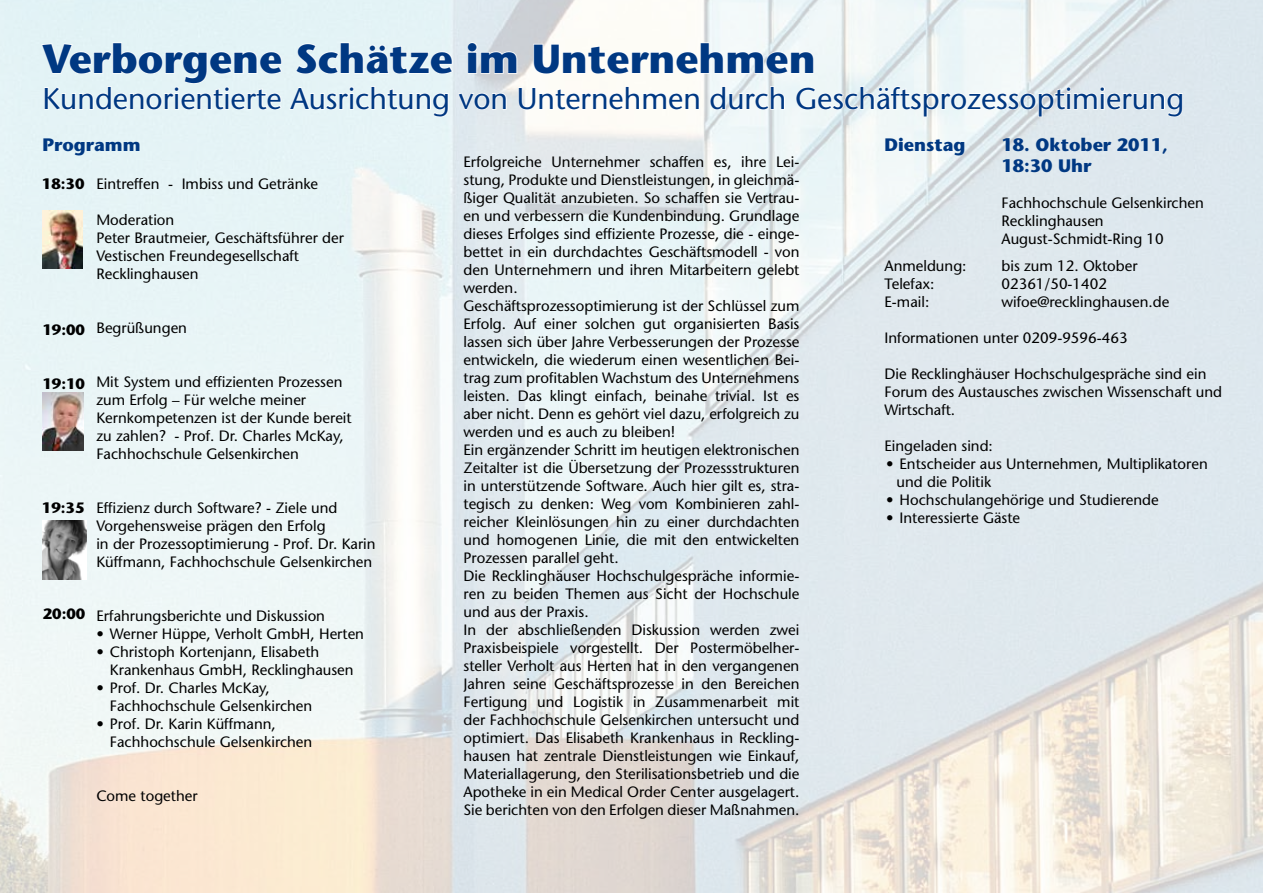
<style>
.page{position:relative;width:1263px;height:893px;background:#fff}
.page>*{position:absolute;margin:0;border:0;box-sizing:border-box;transform-origin:0 0}
.t1{font:700 40.5px "Stone Sans";color:#003882}
.t2{font:30px "Stone Sans";color:#003882}
.t3{font:700 18px/21.6px "Stone Sans";color:#003882}
.t4{font:15px/18px "Stone Sans";color:#000}
.t5{font:700 15px "Stone Sans";color:#000}
</style>
<div class="page">
<img style="left:0;top:0;width:1263px;height:893px">
<svg style="left:40px;top:41px;width:1143px;height:77px"></svg>
<img style="left:43px;top:210px;width:40px;height:59px">
<img style="left:43px;top:393px;width:41px;height:58px">
<img style="left:43px;top:521px;width:44px;height:58px">
<h1 class="t1" style="left:43px;top:35px;width:775px">Verborgene Schätze im Unternehmen</h1>
<h2 class="t2" style="left:43px;top:81px;width:1143px">Kundenorientierte Ausrichtung von Unternehmen durch Geschäftsprozessoptimierung</h2>
<p class="t3" style="left:43px;top:134px;width:100px">Programm</p>
<p class="t5" style="left:42px;top:175px;width:44px">18:30</p>
<p class="t5" style="left:43px;top:321px;width:44px">19:00</p>
<p class="t5" style="left:43px;top:375px;width:44px">19:10</p>
<p class="t4" style="left:96px;top:175px;width:223px">Eintreffen - Imbiss und Getränke</p>
<p class="t4" style="left:96px;top:211px;width:249px">Moderation<br>Peter Brautmeier, Geschäftsführer der<br>Vestischen Freundegesellschaft<br>Recklinghausen</p>
<p class="t4" style="left:96px;top:319px;width:92px">Begrüßungen</p>
<p class="t4" style="left:96px;top:373px;width:257px">Mit System und effizienten Prozessen zum Erfolg – Für welche meiner Kernkompetenzen ist der Kunde bereit zu zahlen? - Prof. Dr. Charles McKay, Fachhochschule Gelsenkirchen</p>
<p class="t5" style="left:42px;top:499px;width:44px">19:35</p>
<p class="t4" style="left:96px;top:499px;width:281px">Effizienz durch Software? - Ziele und Vorgehensweise prägen den Erfolg<br>in der Prozessoptimierung - Prof. Dr. Karin Küffmann, Fachhochschule Gelsenkirchen</p>
<p class="t5" style="left:43px;top:605px;width:44px">20:00</p>
<p class="t4" style="left:96px;top:607px;width:230px">Erfahrungsberichte und Diskussion</p>
<p class="t4" style="left:96px;top:625px;width:269px">• Werner Hüppe, Verholt GmbH, Herten</p>
<p class="t4" style="left:110px;top:643px;width:245px;text-indent:-14px">• Christoph Kortenjann, Elisabeth<br>Krankenhaus GmbH, Recklinghausen</p>
<p class="t4" style="left:110px;top:679px;width:204px;text-indent:-14px">• Prof. Dr. Charles McKay,<br>Fachhochschule Gelsenkirchen</p>
<p class="t4" style="left:110px;top:715px;width:204px;text-indent:-14px">• Prof. Dr. Karin Küffmann,<br>Fachhochschule Gelsenkirchen</p>
<p class="t4" style="left:96px;top:787px;width:103px">Come together</p>
<p class="t4" style="left:463px;top:153px;width:337px">Erfolgreiche Unternehmer schaffen es, ihre Lei&shy;stung, Produkte und Dienstleistungen, in gleichmä&shy;ßiger Qualität anzubieten. So schaffen sie Vertrau&shy;en und verbessern die Kundenbindung. Grundlage dieses Erfolges sind effiziente Prozesse, die - einge&shy;bettet in ein durchdachtes Geschäftsmodell - von den Unternehmern und ihren Mitarbeitern gelebt werden.<br>Geschäftsprozessoptimierung ist der Schlüssel zum Erfolg. Auf einer solchen gut organisierten Basis lassen sich über Jahre Verbesserungen der Prozesse entwickeln, die wiederum einen wesentlichen Bei&shy;trag zum profitablen Wachstum des Unternehmens leisten. Das klingt einfach, beinahe trivial. Ist es aber nicht. Denn es gehört viel dazu, erfolgreich zu werden und es auch zu bleiben!<br>Ein ergänzender Schritt im heutigen elektronischen Zeitalter ist die Übersetzung der Prozessstrukturen in unterstützende Software. Auch hier gilt es, stra&shy;tegisch zu denken: Weg vom Kombinieren zahl&shy;reicher Kleinlösungen hin zu einer durchdachten und homogenen Linie, die mit den entwickelten Prozessen parallel geht.<br>Die Recklinghäuser Hochschulgespräche informie&shy;ren zu beiden Themen aus Sicht der Hochschule und aus der Praxis.<br>In der abschließenden Diskussion werden zwei Praxisbeispiele vorgestellt. Der Postermöbelher&shy;steller Verholt aus Herten hat in den vergangenen Jahren seine Geschäftsprozesse in den Bereichen Fertigung und Logistik in Zusammenarbeit mit der Fachhochschule Gelsenkirchen untersucht und optimiert. Das Elisabeth Krankenhaus in Reckling&shy;hausen hat zentrale Dienstleistungen wie Einkauf, Materiallagerung, den Sterilisationsbetrieb und die Apotheke in ein Medical Order Center ausgelagert.<br>Sie berichten von den Erfolgen dieser Maßnahmen.</p>
<p class="t3" style="left:884px;top:134px;width:83px">Dienstag</p>
<p class="t3" style="left:1001px;top:134px;width:168px">18. Oktober 2011,<br>18:30 Uhr</p>
<p class="t4" style="left:1001px;top:194px;width:204px">Fachhochschule Gelsenkirchen<br>Recklinghausen<br>August-Schmidt-Ring 10</p>
<p class="t4" style="left:884px;top:257px;width:84px">Anmeldung:</p>
<p class="t4" style="left:1001px;top:257px;width:138px">bis zum 12. Oktober</p>
<p class="t4" style="left:884px;top:275px;width:52px">Telefax:</p>
<p class="t4" style="left:1001px;top:275px;width:107px">02361/50-1402</p>
<p class="t4" style="left:884px;top:293px;width:46px">E-mail:</p>
<p class="t4" style="left:1001px;top:293px;width:169px">wifoe@recklinghausen.de</p>
<p class="t4" style="left:884px;top:329px;width:245px">Informationen unter 0209-9596-463</p>
<p class="t4" style="left:884px;top:365px;width:339px">Die Recklinghäuser Hochschulgespräche sind ein<br>Forum des Austausches zwischen Wissenschaft und<br>Wirtschaft.</p>
<p class="t4" style="left:884px;top:437px;width:110px">Eingeladen sind:</p>
<p class="t4" style="left:896px;top:455px;width:313px;text-indent:-10px">• Entscheider aus Unternehmen, Multiplikatoren und die Politik</p>
<p class="t4" style="left:886px;top:491px;width:274px">• Hochschulangehörige und Studierende</p>
<p class="t4" style="left:886px;top:509px;width:136px">• Interessierte Gäste</p>
</div>
